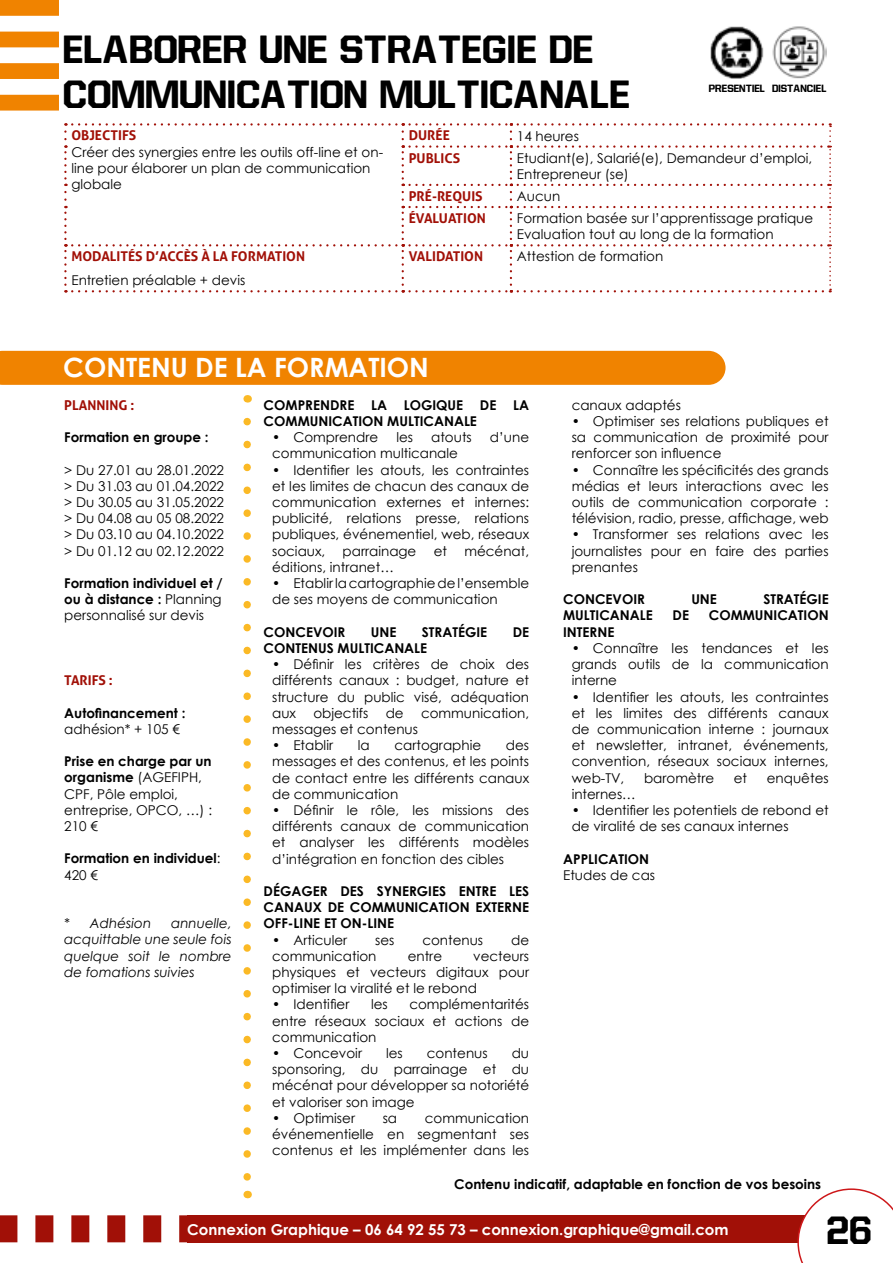
<style>
.page{position:relative;width:893px;height:1263px;background:#fff}
.page>*{position:absolute;margin:0;border:0;box-sizing:border-box;transform-origin:0 0}
.t1{font:37.5px/45px "Allstar 4";color:#000}
.t2{font:700 26.55px "Century Gothic";color:#fff}
.t3{font:700 15px "Century Gothic";color:#fff}
.t4{font:13.5px/16.2px "Century Gothic";color:#000;text-align:justify}
.t5{font:700 13.5px/16.2px "Century Gothic";color:#000;text-align:justify}
.t6{font:700 13.5px "Aller";color:#a11007}
.t7{font:italic 13.5px/16.2px "Century Gothic";color:#000;text-align:justify}
.t8{font:10.05px "Allstar 4";color:#000}
.s1{font-weight:400}
.s2{font-weight:700}
</style>
<div class="page">
<div style="left:187px;top:1215px;width:702px;height:27px;background:#a11007"></div>
<svg style="left:797px;top:1188px;width:96px;height:75px"></svg>
<svg style="left:0;top:1215px;width:187px;height:27px"></svg>
<svg style="left:64px;top:145px;width:3px;height:33px"></svg>
<svg style="left:64px;top:184px;width:3px;height:16px"></svg>
<svg style="left:64px;top:123px;width:448px;height:16px"></svg>
<svg style="left:402px;top:145px;width:110px;height:33px"></svg>
<svg style="left:402px;top:184px;width:110px;height:16px"></svg>
<svg style="left:64px;top:206px;width:448px;height:86px"></svg>
<svg style="left:518px;top:123px;width:313px;height:169px"></svg>
<svg style="left:243px;top:422px;width:8px;height:759px"></svg>
<svg style="left:0;top:0;width:59px;height:111px"></svg>
<div style="left:0;top:351px;width:725px;height:34px;background:#f08300"></div>
<img style="left:711px;top:27px;width:53px;height:52px">
<img style="left:772px;top:26px;width:54px;height:53px">
<h1 class="t1" style="left:64px;top:28px;width:568px">ELABORER UNE STRATEGIE DE<br>COMMUNICATION MULTICANALE</h1>
<p class="t6" style="left:71px;top:127px;width:66px">OBJECTIFS</p>
<p class="t4" style="left:71px;top:143px;width:313px;text-align:left">Créer des synergies entre les outils off-line et on&shy;line pour élaborer un plan de communication globale</p>
<p class="t8" style="left:709px;top:84px;width:119px">PRESENTIEL DISTANCIEL</p>
<p class="t6" style="left:409px;top:127px;width:43px">DURÉE</p>
<p class="t4" style="left:517px;top:127px;width:63px">14 heures</p>
<p class="t6" style="left:409px;top:149px;width:53px">PUBLICS</p>
<p class="t4" style="left:517px;top:150px;width:297px">Etudiant(e), Salarié(e), Demandeur d’emploi,<br>Entrepreneur (se)</p>
<p class="t6" style="left:409px;top:188px;width:75px">PRÉ-REQUIS</p>
<p class="t4" style="left:517px;top:188px;width:45px">Aucun</p>
<p class="t6" style="left:409px;top:210px;width:79px">ÉVALUATION</p>
<p class="t4" style="left:517px;top:210px;width:298px">Formation basée sur l’apprentissage pratique<br>Evaluation tout au long de la formation</p>
<p class="t6" style="left:71px;top:248px;width:235px">MODALITÉS D’ACCÈS À LA FORMATION</p>
<p class="t4" style="left:71px;top:272px;width:175px">Entretien préalable + devis</p>
<p class="t6" style="left:409px;top:248px;width:76px">VALIDATION</p>
<p class="t4" style="left:517px;top:248px;width:148px">Attestion de formation</p>
<h2 class="t2" style="left:63px;top:347px;width:367px">CONTENU DE LA FORMATION</h2>
<p class="t6" style="left:64px;top:397px;width:71px">PLANNING :</p>
<p class="t5" style="left:64px;top:428px;width:146px">Formation en groupe :</p>
<p class="t4" style="left:64px;top:461px;width:161px">&gt; Du 27.01 au 28.01.2022 &gt; Du 31.03 au 01.04.2022 &gt; Du 30.05 au 31.05.2022 &gt; Du 04.08 au 05 08.2022 &gt; Du 03.10 au 04.10.2022 &gt; Du 01.12 au 02.12.2022</p>
<p class="t5" style="left:64px;top:574px;width:160px">Formation individuel et / ou à distance : <span class="s1">Planning personnalisé sur devis</span></p>
<p class="t6" style="left:64px;top:672px;width:50px">TARIFS :</p>
<p class="t5" style="left:64px;top:704px;width:123px">Autofinancement :</p>
<p class="t4" style="left:64px;top:720px;width:117px">adhésion* + 105 €</p>
<p class="t4" style="left:64px;top:753px;width:149px;text-align:left"><span class="s2">Prise en charge par un organisme</span> (AGEFIPH,<br>CPF, Pôle emploi, entreprise, OPCO, …) :<br>210 €</p>
<p class="t5" style="left:64px;top:850px;width:158px">Formation en individuel<span class="s1">:<br>420 €</span></p>
<p class="t7" style="left:64px;top:915px;width:88px">* Adhésion</p>
<p class="t7" style="left:64px;top:915px;width:169px;text-indent:107px">annuelle, acquittable une seule fois quelque soit le nombre de fomations suivies</p>
<p class="t5" style="left:264px;top:396px;width:267px">COMPRENDRE LA LOGIQUE DE LA<br>COMMUNICATION MULTICANALE</p>
<p class="t4" style="left:272px;top:429px;width:108px">• Comprendre</p>
<p class="t4" style="left:396px;top:429px;width:18px">les</p>
<p class="t4" style="left:431px;top:429px;width:42px">atouts</p>
<p class="t4" style="left:490px;top:429px;width:41px">d’une</p>
<p class="t4" style="left:272px;top:445px;width:187px">communication multicanale</p>
<p class="t4" style="left:272px;top:461px;width:258px">• Identifier les atouts, les contraintes et les limites de chacun des canaux de communication externes et internes: publicité, relations presse, relations publiques, événementiel, web, réseaux sociaux,</p>
<p class="t4" style="left:343px;top:542px;width:75px">parrainage</p>
<p class="t4" style="left:434px;top:542px;width:15px">et</p>
<p class="t4" style="left:464px;top:542px;width:66px">mécénat,</p>
<p class="t4" style="left:272px;top:559px;width:123px">éditions, intranet…</p>
<p class="t4" style="left:272px;top:575px;width:258px">• Etablir la cartographie de l’ensemble de ses moyens de communication</p>
<p class="t5" style="left:264px;top:623px;width:83px">CONCEVOIR</p>
<p class="t5" style="left:371px;top:623px;width:27px">UNE</p>
<p class="t5" style="left:422px;top:623px;width:67px">STRATÉGIE</p>
<p class="t5" style="left:513px;top:623px;width:18px">DE</p>
<p class="t5" style="left:264px;top:639px;width:165px">CONTENUS MULTICANALE</p>
<p class="t4" style="left:272px;top:656px;width:258px">• Définir les critères de choix des différents canaux : budget, nature et structure du public visé, adéquation aux</p>
<p class="t4" style="left:313px;top:704px;width:57px">objectifs</p>
<p class="t4" style="left:386px;top:704px;width:20px">de</p>
<p class="t4" style="left:421px;top:704px;width:110px">communication,</p>
<p class="t4" style="left:272px;top:721px;width:147px">messages et contenus</p>
<p class="t4" style="left:272px;top:737px;width:62px">• Etablir</p>
<p class="t4" style="left:358px;top:737px;width:13px">la</p>
<p class="t4" style="left:394px;top:737px;width:88px">cartographie</p>
<p class="t4" style="left:272px;top:737px;width:258px;text-indent:234px">des messages et des contenus, et les points de contact entre les différents canaux de communication</p>
<p class="t4" style="left:272px;top:802px;width:258px">• Définir le rôle, les missions des différents canaux de communication et analyser les différents modèles d’intégration en fonction des cibles</p>
<p class="t5" style="left:264px;top:882px;width:267px">DÉGAGER DES SYNERGIES ENTRE LES CANAUX DE COMMUNICATION EXTERNE OFF-LINE ET ON-LINE</p>
<p class="t4" style="left:272px;top:931px;width:77px">• Articuler</p>
<p class="t4" style="left:375px;top:931px;width:21px">ses</p>
<p class="t4" style="left:422px;top:931px;width:62px">contenus</p>
<p class="t4" style="left:511px;top:931px;width:20px">de</p>
<p class="t4" style="left:272px;top:947px;width:106px">communication</p>
<p class="t4" style="left:408px;top:947px;width:36px">entre</p>
<p class="t4" style="left:272px;top:947px;width:258px;text-indent:201px">vecteurs physiques et vecteurs digitaux pour optimiser la viralité et le rebond</p>
<p class="t4" style="left:272px;top:996px;width:79px">• Identifier</p>
<p class="t4" style="left:371px;top:996px;width:18px">les</p>
<p class="t4" style="left:272px;top:996px;width:258px;text-indent:137px">complémentarités entre réseaux sociaux et actions de communication</p>
<p class="t4" style="left:272px;top:1045px;width:91px">• Concevoir</p>
<p class="t4" style="left:386px;top:1045px;width:18px">les</p>
<p class="t4" style="left:427px;top:1045px;width:62px">contenus</p>
<p class="t4" style="left:272px;top:1045px;width:258px;text-indent:240px">du sponsoring, du parrainage et du mécénat pour développer sa notoriété et valoriser son image</p>
<p class="t4" style="left:272px;top:1109px;width:84px">• Optimiser</p>
<p class="t4" style="left:383px;top:1109px;width:16px">sa</p>
<p class="t4" style="left:272px;top:1109px;width:258px;text-indent:153px">communication événementielle en segmentant ses contenus et les implémenter dans les</p>
<p class="t4" style="left:572px;top:397px;width:111px">canaux adaptés</p>
<p class="t4" style="left:572px;top:413px;width:258px">• Optimiser ses relations publiques et sa communication de proximité pour renforcer son influence</p>
<p class="t4" style="left:572px;top:461px;width:258px">• Connaître les spécificités des grands médias et leurs interactions avec les outils de communication corporate : télévision, radio, presse, affichage, web</p>
<p class="t4" style="left:572px;top:526px;width:258px">• Transformer ses relations avec les journalistes pour en faire des parties prenantes</p>
<p class="t5" style="left:563px;top:591px;width:83px">CONCEVOIR</p>
<p class="t5" style="left:691px;top:591px;width:27px">UNE</p>
<p class="t5" style="left:763px;top:591px;width:67px">STRATÉGIE</p>
<p class="t5" style="left:563px;top:607px;width:91px">MULTICANALE</p>
<p class="t5" style="left:673px;top:607px;width:18px">DE</p>
<p class="t5" style="left:709px;top:607px;width:121px">COMMUNICATION</p>
<p class="t5" style="left:563px;top:623px;width:53px">INTERNE</p>
<p class="t4" style="left:572px;top:640px;width:258px">• Connaître les tendances et les grands outils de la communication interne</p>
<p class="t4" style="left:572px;top:688px;width:259px">• Identifier les atouts, les contraintes et les limites des différents canaux de communication interne : journaux et newsletter, intranet, événements, convention, réseaux sociaux internes, web-TV,</p>
<p class="t4" style="left:644px;top:769px;width:72px">baromètre</p>
<p class="t4" style="left:734px;top:769px;width:15px">et</p>
<p class="t4" style="left:767px;top:769px;width:63px">enquêtes</p>
<p class="t4" style="left:572px;top:785px;width:66px">internes…</p>
<p class="t4" style="left:572px;top:802px;width:258px">• Identifier les potentiels de rebond et de viralité de ses canaux internes</p>
<p class="t5" style="left:563px;top:850px;width:88px">APPLICATION</p>
<p class="t4" style="left:563px;top:866px;width:93px">Etudes de cas</p>
<p class="t5" style="left:454px;top:1175px;width:368px">Contenu indicatif, adaptable en fonction de vos besoins</p>
<p class="t3" style="left:187px;top:1218px;width:543px">Connexion Graphique – 06 64 92 55 73 – connexion.graphique@gmail.com</p>
<h1 class="t1" style="left:828px;top:1210px;width:47px">26</h1>
</div>
